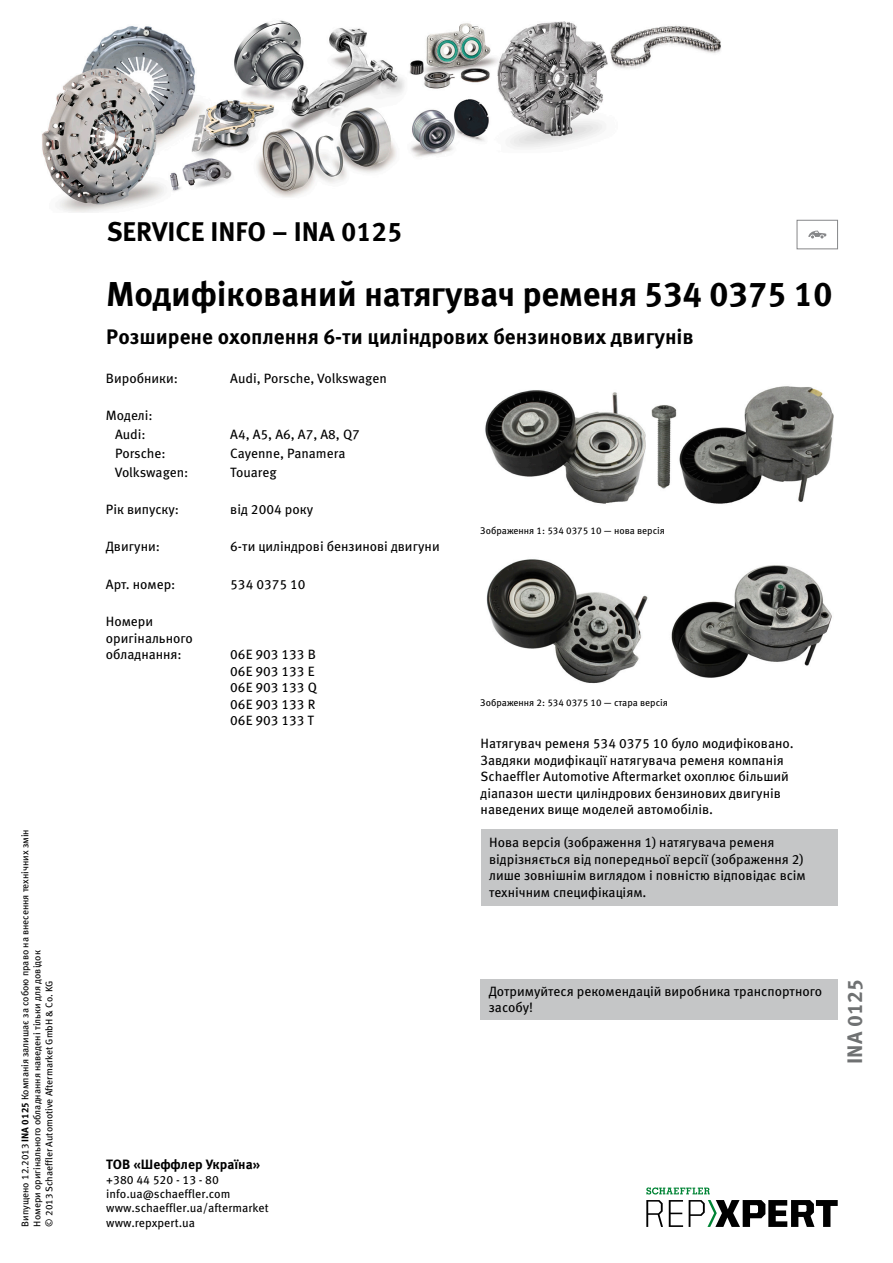
<style>
.page{position:relative;width:893px;height:1263px;background:#fff}
.page>*{position:absolute;margin:0;border:0;box-sizing:border-box;transform-origin:0 0}
.t1{font:700 34.5px "Meta Pro";letter-spacing:-.01em;color:#000}
.t2{font:700 27px "Meta Pro";color:#000}
.t3{font:700 21px "Meta Pro";color:#000}
.t4{font:700 21px "Meta Pro";color:#6f7172}
.t5{font:13.5px/16.5px "Meta Pro";color:#000}
.t6{font:700 13.5px "Meta Pro";color:#000}
.t7{font:12px/14.4px "Meta Pro";color:#000}
.t8{font:9.75px/12px "Meta Pro";color:#000}
.s1{font-weight:700}
</style>
<div class="page">
<div style="left:480px;top:979px;width:357px;height:40px;background:#c5c6c7"></div>
<div style="left:481px;top:829px;width:356px;height:76px;background:#c5c6c7"></div>
<img style="left:485px;top:386px;width:349px;height:118px">
<img style="left:486px;top:559px;width:346px;height:125px">
<div style="left:797px;top:220px;width:41px;height:29px;border:1px solid #868789"></div>
<svg style="left:808px;top:231px;width:18px;height:7px"></svg>
<img style="left:42px;top:20px;width:679px;height:193px">
<svg style="left:646px;top:1200px;width:17px;height:27px"></svg>
<svg style="left:669px;top:1200px;width:14px;height:27px"></svg>
<svg style="left:689px;top:1200px;width:149px;height:27px"></svg>
<svg style="left:646px;top:1187px;width:64px;height:7px"></svg>
<p class="t8" style="left:19px;top:1226px;width:399px;rotate:-90deg">Випущено 12.2013 <span class="s1">INA 0125</span> Компанія залишає за собою право на внесення технічних змін</p>
<p class="t8" style="left:31px;top:1226px;width:278px;rotate:-90deg">Номери оригінального обладнання наведені тільки для довідок © 2013 Schaeffler Automotive Aftermarket GmbH &amp; Co. KG</p>
<h2 class="t2" style="left:107px;top:210px;width:297px">SERVICE INFO – INA 0125</h2>
<h1 class="t1" style="left:106px;top:267px;width:728px">Модифікований натягувач ременя 534 0375 10</h1>
<h3 class="t3" style="left:106px;top:320px;width:589px">Розширене охоплення 6-ти циліндрових бензинових двигунів</h3>
<p class="t5" style="left:106px;top:369px;width:74px">Виробники:</p>
<p class="t5" style="left:230px;top:369px;width:158px">Audi, Porsche, Volkswagen</p>
<p class="t5" style="left:106px;top:405px;width:48px;line-height:18.8px;text-align:center">Моделі:<br>Audi:</p>
<p class="t5" style="left:230px;top:425px;width:131px">A4, A5, A6, A7, A8, Q7</p>
<p class="t5" style="left:115px;top:444px;width:52px">Porsche:</p>
<p class="t5" style="left:230px;top:444px;width:117px">Cayenne, Panamera</p>
<p class="t5" style="left:115px;top:463px;width:75px">Volkswagen:</p>
<p class="t5" style="left:230px;top:463px;width:48px">Touareg</p>
<p class="t5" style="left:106px;top:500px;width:75px">Рік випуску:</p>
<p class="t5" style="left:230px;top:500px;width:84px">від 2004 року</p>
<p class="t5" style="left:106px;top:537px;width:56px">Двигуни:</p>
<p class="t5" style="left:230px;top:537px;width:211px">6-ти циліндрові бензинові двигуни</p>
<p class="t5" style="left:106px;top:575px;width:71px">Арт. номер:</p>
<p class="t5" style="left:230px;top:575px;width:77px">534 0375 10</p>
<p class="t5" style="left:106px;top:612px;width:88px">Номери оригінального обладнання:</p>
<p class="t5" style="left:230px;top:645px;width:88px">06E 903 133 B<br>06E 903 133 E<br>06E 903 133 Q<br>06E 903 133 R<br>06E 903 133 T</p>
<p class="t8" style="left:480px;top:524px;width:186px">Зображення 1: 534 0375 10 — нова версія</p>
<p class="t8" style="left:480px;top:696px;width:189px">Зображення 2: 534 0375 10 — стара версія</p>
<p class="t5" style="left:481px;top:734px;width:315px">Натягувач ременя 534 0375 10 було модифіковано.<br>Завдяки модифікації натягувача ременя компанія Schaeffler Automotive Aftermarket охоплює більший діапазон шести циліндрових бензинових двигунів наведених вище моделей автомобілів.</p>
<p class="t5" style="left:489px;top:833px;width:318px">Нова версія (зображення 1) натягувача ременя відрізняється від попередньої версії (зображення 2) лише зовнішнім виглядом і повністю відповідає всім технічним специфікаціям.</p>
<p class="t5" style="left:489px;top:982px;width:335px">Дотримуйтеся рекомендацій виробника транспортного засобу!</p>
<h3 class="t4" style="left:838px;top:1064px;width:86px;rotate:-90deg">INA 0125</h3>
<p class="t6" style="left:106px;top:1154px;width:155px">ТОВ «Шеффлер Україна»</p>
<p class="t7" style="left:106px;top:1171px;width:164px">+380 44 520 - 13 - 80 info.ua@schaeffler.com www.schaeffler.ua/aftermarket</p>
<p class="t7" style="left:106px;top:1215px;width:90px">www.repxpert.ua</p>
</div>
